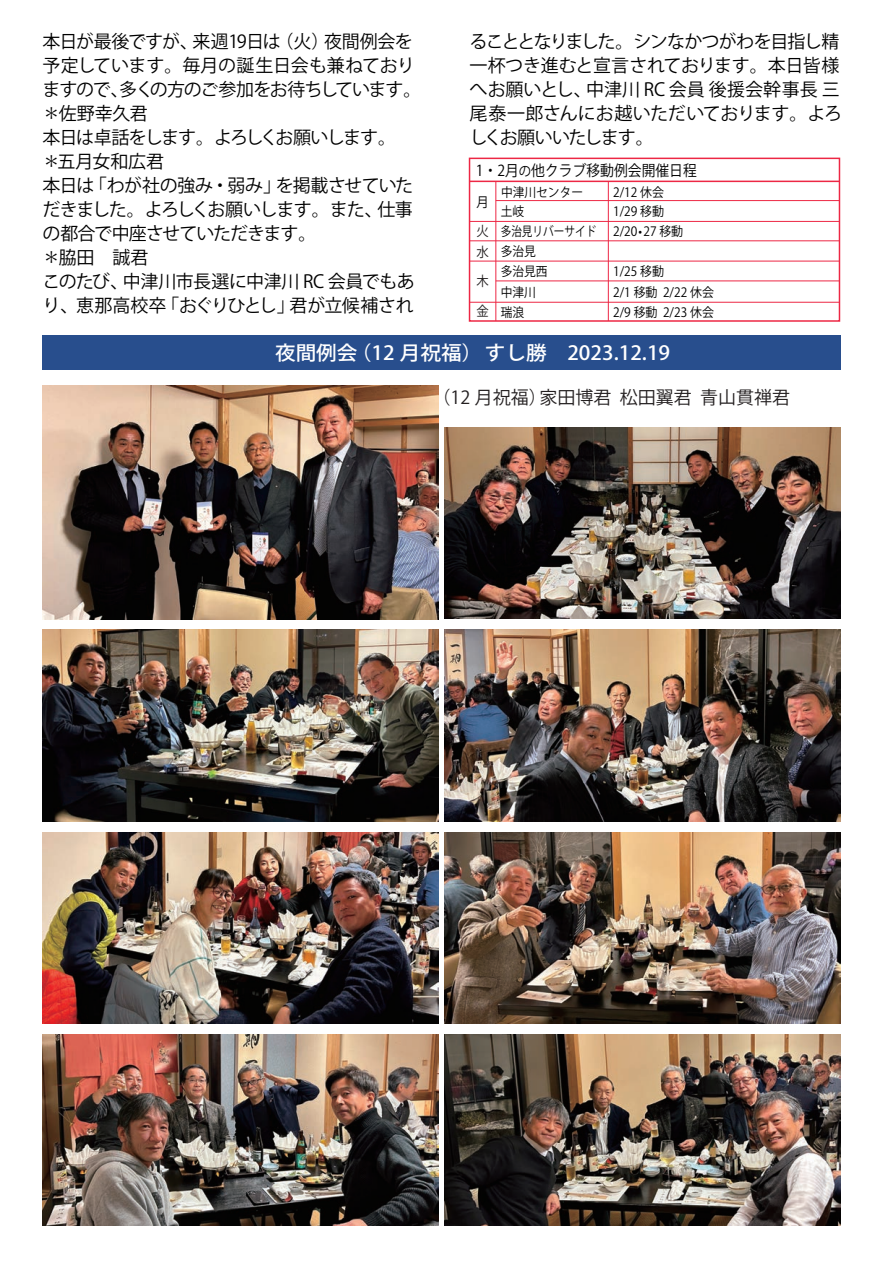
<style>
.page{position:relative;width:893px;height:1263px;background:#fff}
.page>*{position:absolute;margin:0;border:0;box-sizing:border-box;transform-origin:0 0}
.t1{font:500 19.5px "Koz Go Pr 6 N";color:#fff;scale:1.06 1}
.t2{font:18px/24px "Koz Go Pr 6 N";letter-spacing:-.04em;color:#000}
.t3{font:18px "Koz Go Pr 6 N";color:#231f20}
.t4{font:15px "Hira Maru Pro W4 90 ms RKSJ H";color:#000;scale:.93 1}
.t5{font:13.5px/20.5px "Hira Maru Pro W4 90 ms RKSJ H";color:#231f20;scale:.92 1}
.t6{font:13.5px "Hira Maru Pro W4 90 ms RKSJ H";color:#000;scale:.92 1}
.t7{font:12.75px "Hira Maru Pro W4 90 ms RKSJ H";color:#000;scale:.93 1}
.t8{font:12.75px/19.8px "Hira Maru Pro W4 90 ms RKSJ H";color:#000;scale:.92 1}
.s1{font-size:13.5px}
</style>
<div class="page">
<div style="left:469px;top:158px;width:371px;height:164px;border:2px solid #ed2744"></div>
<hr style="left:469px;top:181px;width:370px;height:1px;background:#ed2744">
<hr style="left:469px;top:221px;width:370px;height:1px;background:#ed2744">
<hr style="left:469px;top:240px;width:370px;height:1px;background:#ed2744">
<hr style="left:469px;top:261px;width:370px;height:1px;background:#ed2744">
<hr style="left:496px;top:281px;width:343px;height:1px;background:#ed2744">
<hr style="left:495px;top:181px;width:1px;height:140px;background:#ed2744">
<hr style="left:469px;top:302px;width:370px;height:1px;background:#ed2744">
<hr style="left:608px;top:181px;width:1px;height:140px;background:#ed2744">
<hr style="left:496px;top:200px;width:343px;height:1px;background:#ed2744">
<div style="left:43px;top:335px;width:798px;height:34px;background:#284e8d"></div>
<img style="left:43px;top:386px;width:395px;height:234px">
<img style="left:445px;top:428px;width:395px;height:191px">
<img style="left:43px;top:630px;width:395px;height:191px">
<img style="left:445px;top:630px;width:395px;height:191px">
<img style="left:445px;top:1034px;width:395px;height:192px">
<img style="left:43px;top:1034px;width:395px;height:192px">
<img style="left:445px;top:832px;width:395px;height:191px">
<img style="left:43px;top:832px;width:395px;height:192px">
<p class="t2" style="left:43px;top:30px;width:380px">本日が最後ですが、来週19日は（火）夜間例会を予定しています。毎月の誕生日会も兼ねておりますので、多くの方のご参加をお待ちしています。＊佐野幸久君<br>本日は卓話をします。よろしくお願いします。<br>＊五月女和広君<br>本日は「わが社の強み・弱み」を掲載させていただきました。よろしくお願いします。また、仕事の都合で中座させていただきます。<br>＊脇田　誠君<br>このたび、中津川市長選に中津川 RC 会員でもあり、恵那高校卒「おぐりひとし」君が立候補され</p>
<p class="t2" style="left:470px;top:30px;width:374px">ることとなりました。シンなかつがわを目指し精一杯つき進むと宣言されております。本日皆様へお願いとし、中津川 RC 会員後援会幹事長三尾泰一郎さんにお越いただいております。よろしくお願いいたします。</p>
<p class="t4" style="left:476px;top:162px;width:239px">1・2月<span class="s1">の</span>他クラブ移動例会開催日程</p>
<p class="t7" style="left:613px;top:185px;width:56px">2/12 休会</p>
<p class="t8" style="left:501px;top:182px;width:105px">中津川センター土岐<br>多治見リバーサイド多治見<br>多治見西</p>
<p class="t8" style="left:501px;top:282px;width:40px;line-height:20.2px">中津川瑞浪</p>
<p class="t6" style="left:476px;top:194px;width:15px">月</p>
<p class="t5" style="left:476px;top:221px;width:15px">火水</p>
<p class="t5" style="left:476px;top:271px;width:15px">木</p>
<p class="t5" style="left:476px;top:301px;width:15px">金</p>
<p class="t7" style="left:613px;top:204px;width:56px">1/29 移動</p>
<p class="t7" style="left:613px;top:224px;width:77px">2/20•27 移動</p>
<p class="t7" style="left:613px;top:264px;width:56px">1/25 移動</p>
<p class="t7" style="left:613px;top:285px;width:110px">2/1 移動 2/22 休会</p>
<p class="t7" style="left:613px;top:305px;width:110px">2/9 移動 2/23 休会</p>
<p class="t1" style="left:275px;top:342px;width:374px">夜間例会（12 月祝福）　すし勝　2023.12.19</p>
<p class="t3" style="left:433px;top:387px;width:359px">（12 月祝福）家田博君 松田翼君 青山貫禅君</p>
</div>
